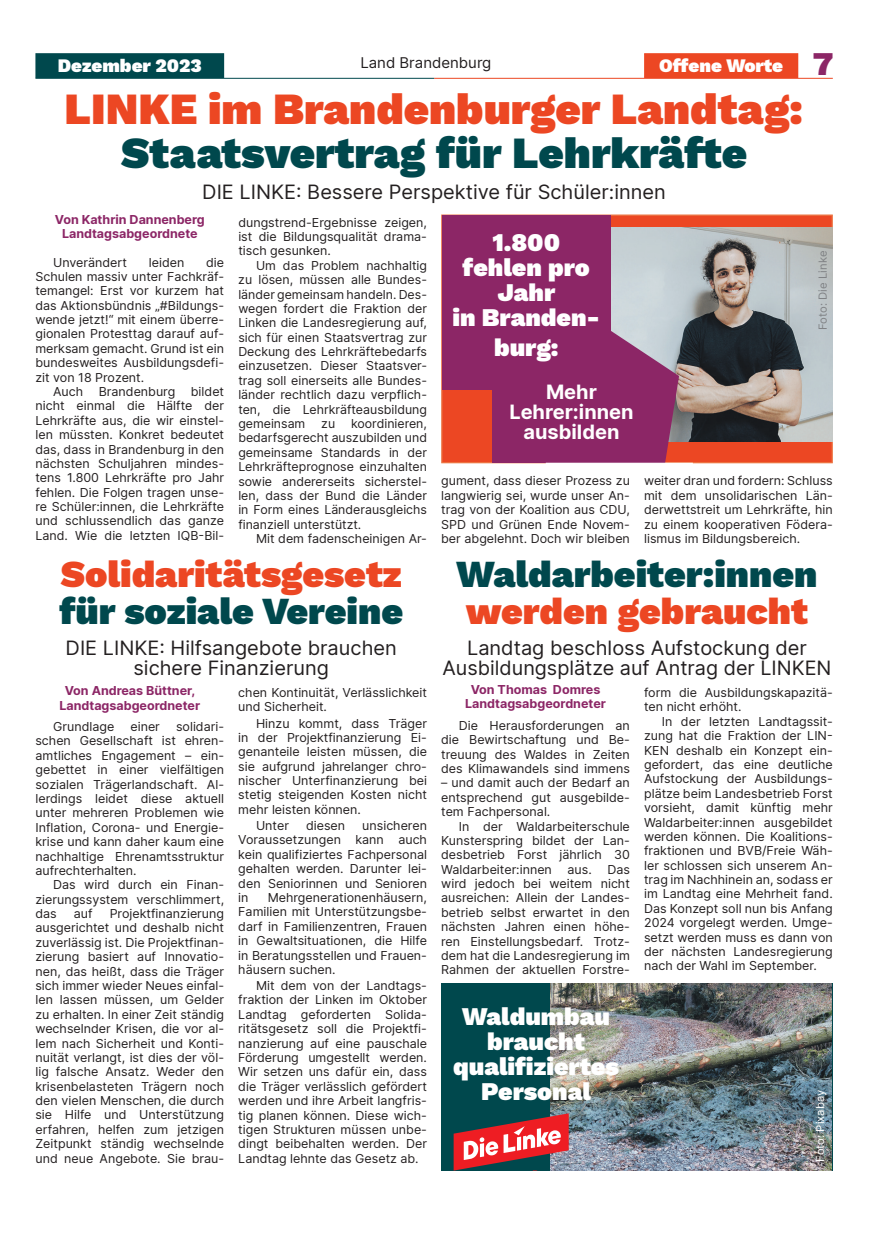
<style>
.page{position:relative;width:886px;height:1241px;background:#fff}
.page>*{position:absolute;margin:0;border:0;box-sizing:border-box;transform-origin:0 0}
.t1{font:900 43.75px "Work Sans";color:#ec4723}
.t2{font:900 43.75px "Work Sans";color:#00484d}
.t3{font:900 37.5px "Work Sans";color:#00484d}
.t4{font:900 37.5px "Work Sans";color:#ec4723}
.t5{font:900 25px/25px "Work Sans";color:#fff;text-align:center}
.t6{font:20px/20px "Inter";color:#231f20;text-align:center}
.t7{font:700 20px/20px "Inter";color:#fff;text-align:center}
.t8{font:900 18.75px "Work Sans";color:#fff}
.t9{font:15px "Inter";color:#231f20}
.t10{font:12.5px/14.4px "Inter";color:#231f20;text-align:justify}
.t11{font:700 12.5px/14.4px "Inter";color:#8c2666;text-align:center}
.t12{font:11.25px "Inter";letter-spacing:.005em;color:#808285}
.t13{font:11.25px "Inter";letter-spacing:-.005em;color:#fff}
.s1{font-size:32.5px;color:#8c2666}
</style>
<div class="page">
<div style="left:645px;top:54px;width:153px;height:23px;background:#ec4723"></div>
<div style="left:644px;top:53px;width:154px;height:25px;border:1px solid #ec4723"></div>
<div style="left:36px;top:54px;width:187px;height:23px;background:#00484d"></div>
<div style="left:35px;top:53px;width:189px;height:25px;border:1px solid #00484d"></div>
<hr style="left:434px;top:78px;width:399px;height:1px;background:#ec4723">
<hr style="left:35px;top:78px;width:399px;height:1px;background:#00484d">
<div style="left:441px;top:214px;width:392px;height:249px;background:#ec4723;border:1px solid #ec7340"></div>
<img style="left:611px;top:227px;width:222px;height:214px">
<div style="left:442px;top:215px;width:169px;height:174px;background:#8c2666"></div>
<svg style="left:611px;top:322px;width:68px;height:140px;background:#a2668a"></svg>
<div style="left:493px;top:379px;width:157px;height:83px;background:#8c2666"></div>
<div style="left:546px;top:462px;width:147px;height:91px;background:#fff;border:1px solid #fff"></div>
<div style="left:441px;top:982px;width:392px;height:187px;background:#00484d"></div>
<img style="left:550px;top:982px;width:281px;height:187px">
<svg style="left:454px;top:1113px;width:115px;height:56px"></svg>
<h3 class="t8" style="left:58px;top:51px;width:145px">Dezember 2023</h3>
<p class="t9" style="left:360px;top:51px;width:133px">Land Brandenburg</p>
<h3 class="t8" style="left:659px;top:51px;width:176px">Offene Worte <span class="s1">7</span></h3>
<h1 class="t1" style="left:65px;top:76px;width:739px">LINKE im Brandenburger Landtag:</h1>
<h1 class="t2" style="left:121px;top:119px;width:627px">Staatsvertrag für Lehrkräfte</h1>
<h3 class="t6" style="left:202px;top:181px;width:465px">DIE LINKE: Bessere Perspektive für Schüler:innen</h3>
<p class="t11" style="left:55px;top:211px;width:152px">Von Kathrin Dannenberg<br>Landtagsabgeordnete</p>
<p class="t10" style="left:53px;top:254px;width:76px">Unverändert</p>
<p class="t10" style="left:149px;top:254px;width:37px">leiden</p>
<p class="t10" style="left:35px;top:254px;width:190px;text-indent:171px">die Schulen massiv unter Fachkräf&shy;temangel: Erst vor kurzem hat das Aktionsbündnis „#Bildungs&shy;wende jetzt!“ mit einem überre&shy;gionalen Protesttag darauf auf&shy;merksam gemacht. Grund ist ein bundesweites Ausbildungsdefi&shy;zit von 18 Prozent.</p>
<p class="t10" style="left:35px;top:384px;width:190px;text-indent:18px">Auch Brandenburg bildet nicht einmal die Hälfte der Lehrkräfte aus, die wir einstel&shy;len müssten. Konkret bedeutet das, dass in Brandenburg in den nächsten Schuljahren mindes&shy;tens 1.800 Lehrkräfte pro Jahr fehlen. Die Folgen tragen unse&shy;re Schüler:innen, die Lehrkräfte und schlussendlich das ganze Land. Wie die letzten IQB-Bil-</p>
<p class="t10" style="left:238px;top:214px;width:190px">dungstrend-Ergebnisse zeigen, ist die Bildungsqualität drama&shy;tisch gesunken.</p>
<p class="t10" style="left:238px;top:258px;width:190px;text-indent:18px">Um das Problem nachhaltig zu lösen, müssen alle Bundes&shy;länder gemeinsam handeln. Des&shy;wegen fordert die Fraktion der Linken die Landesregierung auf, sich für einen Staatsvertrag zur Deckung des Lehrkräftebedarfs einzusetzen. Dieser Staatsver&shy;trag soll einerseits alle Bundes&shy;länder rechtlich dazu verpflich&shy;ten, die Lehrkräfteausbildung gemeinsam</p>
<p class="t10" style="left:238px;top:416px;width:190px;text-indent:113px">koordinieren, bedarfsgerecht auszubilden und gemeinsame Standards in der Lehrkräfteprognose einzuhalten sowie andererseits sicherstel&shy;len, dass der Bund die Länder in Form eines Länderausgleichs finanziell unterstützt.</p>
<p class="t10" style="left:256px;top:531px;width:172px">Mit dem fadenscheinigen Ar-</p>
<p class="t10" style="left:321px;top:416px;width:15px">zu</p>
<h2 class="t4" style="left:61px;top:545px;width:343px">Solidaritätsgesetz</h2>
<h2 class="t3" style="left:59px;top:582px;width:345px">für soziale Vereine</h2>
<h3 class="t6" style="left:66px;top:637px;width:333px">DIE LINKE: Hilfsangebote brauchen sichere Finanzierung</h3>
<p class="t11" style="left:59px;top:683px;width:142px">Von Andreas Büttner,<br>Landtagsabgeordneter</p>
<p class="t10" style="left:53px;top:719px;width:63px">Grundlage</p>
<p class="t10" style="left:130px;top:719px;width:31px">einer</p>
<p class="t10" style="left:35px;top:719px;width:190px;text-indent:141px">solidari&shy;schen Gesellschaft ist ehren&shy;amtliches Engagement – ein&shy;gebettet in einer vielfältigen sozialen Trägerlandschaft. Al&shy;lerdings leidet diese aktuell unter mehreren Problemen wie Inflation, Corona- und Energie&shy;krise und kann daher kaum eine nachhaltige Ehrenamtsstruktur aufrechterhalten.</p>
<p class="t10" style="left:35px;top:877px;width:190px;text-indent:18px">Das wird durch ein Finan&shy;zierungssystem verschlimmert, das</p>
<p class="t10" style="left:35px;top:905px;width:190px;text-indent:74px">Projektfinanzierung ausgerichtet und deshalb nicht zuverlässig ist. Die Projektfinan&shy;zierung basiert auf Innovatio&shy;nen, das heißt, dass die Träger sich immer wieder Neues einfal&shy;len lassen müssen, um Gelder zu erhalten. In einer Zeit ständig wechselnder Krisen, die vor al&shy;lem nach Sicherheit und Konti&shy;nuität verlangt, ist dies der völ&shy;lig falsche Ansatz. Weder den krisenbelasteten Trägern noch den vielen Menschen, die durch sie Hilfe und Unterstützung erfahren, helfen zum jetzigen Zeitpunkt ständig wechselnde und neue Angebote. Sie brau-</p>
<p class="t10" style="left:74px;top:905px;width:20px">auf</p>
<p class="t10" style="left:238px;top:685px;width:190px">chen Kontinuität, Verlässlichkeit und Sicherheit.</p>
<p class="t10" style="left:238px;top:715px;width:190px;text-indent:18px">Hinzu kommt, dass Träger in der Projektfinanzierung Ei&shy;genanteile leisten müssen, die sie aufgrund jahrelanger chro&shy;nischer Unterfinanzierung bei stetig steigenden Kosten nicht mehr leisten können.</p>
<p class="t10" style="left:256px;top:817px;width:34px">Unter</p>
<p class="t10" style="left:306px;top:817px;width:41px">diesen</p>
<p class="t10" style="left:238px;top:817px;width:190px;text-indent:124px">unsicheren Voraussetzungen kann auch kein qualifiziertes Fachpersonal gehalten werden. Darunter lei&shy;den Seniorinnen und Senioren in</p>
<p class="t10" style="left:238px;top:889px;width:190px;text-indent:29px">Mehrgenerationenhäusern, Familien mit Unterstützungsbe&shy;darf in Familienzentren, Frauen in Gewaltsituationen, die Hilfe in Beratungsstellen und Frauen&shy;häusern suchen.</p>
<p class="t10" style="left:238px;top:977px;width:190px;text-indent:18px">Mit dem von der Landtags&shy;fraktion der Linken im Oktober Landtag geforderten Solida&shy;ritätsgesetz soll die Projektfi&shy;nanzierung auf eine pauschale Förderung umgestellt werden.<br>Wir setzen uns dafür ein, dass die Träger verlässlich gefördert werden und ihre Arbeit langfris&shy;tig planen können. Diese wich&shy;tigen Strukturen müssen unbe&shy;dingt beibehalten werden. Der Landtag lehnte das Gesetz ab.</p>
<h3 class="t5" style="left:452px;top:228px;width:149px">1.800 fehlen pro<br>Jahr<br>in Branden-</h3>
<h3 class="t5" style="left:494px;top:333px;width:66px">burg:</h3>
<h3 class="t7" style="left:509px;top:381px;width:126px">Mehr<br>Lehrer:innen ausbilden</h3>
<p class="t10" style="left:441px;top:473px;width:190px">gument, dass dieser Prozess zu langwierig sei, wurde unser An&shy;trag von der Koalition aus CDU, SPD und Grünen Ende Novem&shy;ber abgelehnt. Doch wir bleiben</p>
<p class="t10" style="left:644px;top:473px;width:190px">weiter dran und fordern: Schluss mit dem unsolidarischen Län&shy;derwettstreit um Lehrkräfte, hin zu einem kooperativen Födera&shy;lismus im Bildungsbereich.</p>
<p class="t12" style="left:814px;top:330px;width:81px;rotate:-90deg">Foto: Die Linke</p>
<h2 class="t3" style="left:457px;top:545px;width:362px">Waldarbeiter:innen</h2>
<h2 class="t4" style="left:466px;top:582px;width:343px">werden gebraucht</h2>
<h3 class="t6" style="left:443px;top:637px;width:390px">Landtag beschloss Aufstockung der<br>Ausbildungsplätze auf Antrag der LINKEN</h3>
<p class="t11" style="left:465px;top:681px;width:142px">Von Thomas Domres<br>Landtagsabgeordneter</p>
<p class="t10" style="left:441px;top:717px;width:190px;text-indent:18px">Die Herausforderungen an die Bewirtschaftung und Be&shy;treuung des Waldes in Zeiten des Klimawandels sind immens</p>
<p class="t10" style="left:441px;top:775px;width:190px">– und damit auch der Bedarf an entsprechend gut ausgebilde&shy;tem Fachpersonal.</p>
<p class="t10" style="left:441px;top:818px;width:190px;text-indent:18px">In der Waldarbeiterschule Kunsterspring bildet der Lan&shy;desbetrieb Forst jährlich 30<br>Waldarbeiter:innen aus. Das wird jedoch bei weitem nicht ausreichen: Allein der Landes&shy;betrieb selbst erwartet in den nächsten Jahren einen höhe&shy;ren Einstellungsbedarf. Trotz&shy;dem hat die Landesregierung im Rahmen der aktuellen Forstre-</p>
<h3 class="t5" style="left:453px;top:1002px;width:167px">Waldumbau braucht qualifiziertes<br>Personal</h3>
<p class="t10" style="left:644px;top:685px;width:190px">form die Ausbildungskapazitä&shy;ten nicht erhöht.</p>
<p class="t10" style="left:644px;top:713px;width:190px;text-indent:18px">In der letzten Landtagssit&shy;zung hat die Fraktion der LIN-KEN deshalb ein Konzept ein&shy;gefordert, das eine deutliche Aufstockung der Ausbildungs&shy;plätze beim Landesbetrieb Forst vorsieht, damit künftig mehr Waldarbeiter:innen ausgebildet werden können. Die Koalitions&shy;fraktionen und BVB/Freie Wäh&shy;ler schlossen sich unserem An&shy;trag im Nachhinein an, sodass er im Landtag eine Mehrheit fand.<br>Das Konzept soll nun bis Anfang 2024 vorgelegt werden. Umge&shy;setzt werden muss es dann von der nächsten Landesregierung nach der Wahl im September.</p>
<p class="t13" style="left:812px;top:1161px;width:74px;rotate:-90deg">Foto: Pixabay</p>
</div>
